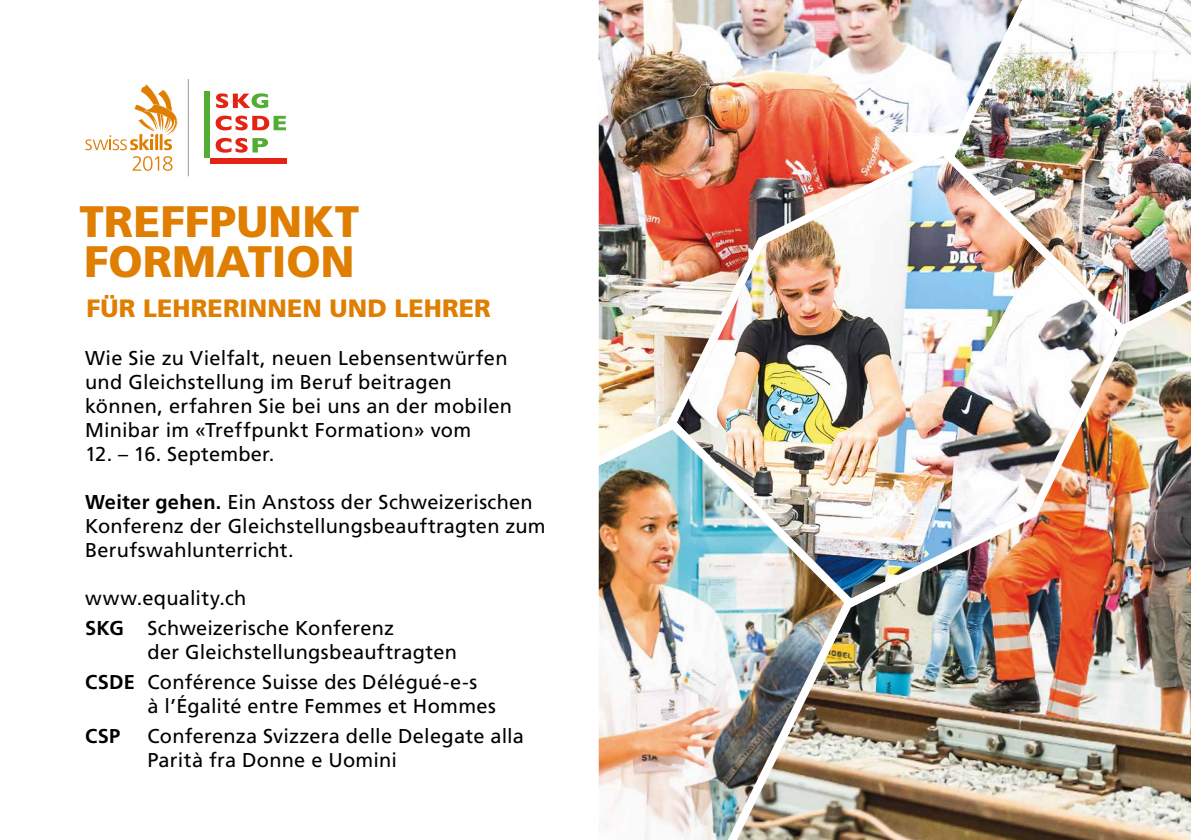
<style>
.page{position:relative;width:1191px;height:840px;background:#fff}
.page>*{position:absolute;margin:0;border:0;box-sizing:border-box;transform-origin:0 0}
.t1{font:900 44px/40px "Frutiger LT Com";color:#df7e00}
.t2{font:900 25px "Frutiger LT Com";letter-spacing:.005em;color:#df7e00}
.t3{font:20px/24px "Frutiger LT Com";letter-spacing:.015em;color:#000}
.t4{font:700 20px "Frutiger LT Com";color:#000}
.s1{font-weight:700}
</style>
<div class="page">
<img style="left:1048px;top:0;width:143px;height:273px">
<img style="left:598px;top:0;width:450px;height:410px">
<img style="left:598px;top:410px;width:112px;height:429px">
<img style="left:710px;top:273px;width:481px;height:566px">
<img style="left:661px;top:140px;width:472px;height:474px">
<hr style="left:188px;top:79px;width:1px;height:97px;background:#9d9d9c">
<svg style="left:85px;top:84px;width:93px;height:66px"></svg>
<svg style="left:133px;top:156px;width:39px;height:15px"></svg>
<svg style="left:216px;top:116px;width:70px;height:14px"></svg>
<svg style="left:216px;top:138px;width:52px;height:14px"></svg>
<svg style="left:216px;top:93px;width:52px;height:15px"></svg>
<div style="left:210px;top:158px;width:77px;height:5px;background:#e42313"></div>
<div style="left:205px;top:92px;width:5px;height:66px;background:#52ae32"></div>
<h1 class="t1" style="left:79px;top:202px;width:281px">TREFFPUNKT<br>FORMATION</h1>
<p class="t2" style="left:87px;top:293px;width:406px">FÜR LEHRERINNEN UND LEHRER</p>
<p class="t3" style="left:85px;top:346px;width:428px">Wie Sie zu Vielfalt, neuen Lebensentwürfen und Gleichstellung im Beruf beitragen können, erfahren Sie bei uns an der mobilen Minibar im «Treffpunkt Formation» vom</p>
<p class="t3" style="left:85px;top:442px;width:191px">12. – 16. September.</p>
<p class="t3" style="left:85px;top:490px;width:462px"><span class="s1">Weiter gehen.</span> Ein Anstoss der Schweizerischen<br>Konferenz der Gleichstellungsbeauftragten zum<br>Berufswahlunterricht.</p>
<p class="t3" style="left:85px;top:583px;width:310px;line-height:29.6px">www.equality.ch<br><span class="s1">SKG</span> Schweizerische Konferenz</p>
<p class="t3" style="left:85px;top:637px;width:394px;line-height:29.6px;text-indent:62px">der Gleichstellungsbeauftragten<br><span class="s1">CSDE</span> Conférence Suisse des Délégué-e-s</p>
<p class="t3" style="left:147px;top:693px;width:350px">à l’Égalité entre Femmes et Hommes</p>
<p class="t4" style="left:85px;top:723px;width:37px">CSP</p>
<p class="t3" style="left:147px;top:723px;width:378px">Conferenza Svizzera delle Delegate alla<br>Parità fra Donne e Uomini</p>
</div>
